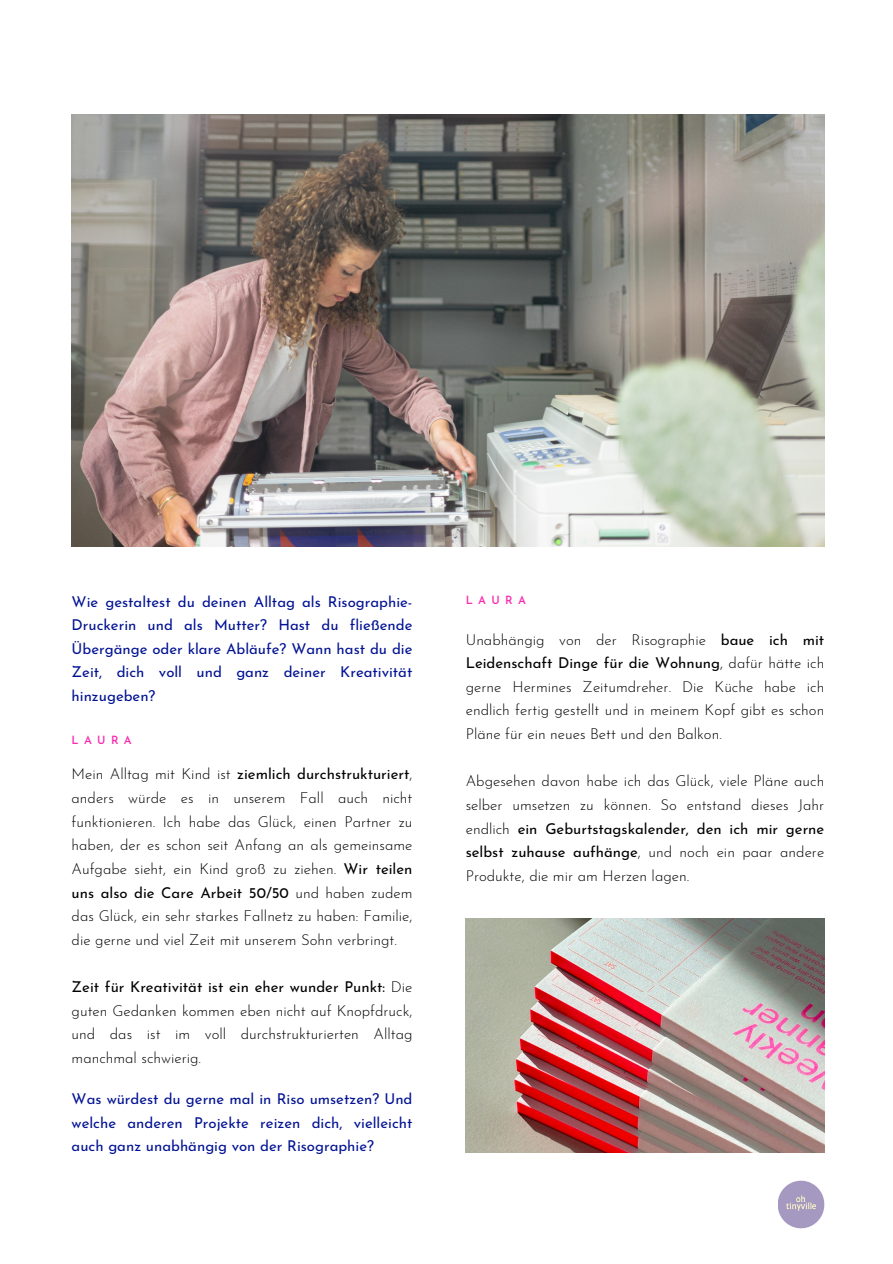
<style>
.page{position:relative;width:893px;height:1264px;background:#fff}
.page>*{position:absolute;margin:0;border:0;box-sizing:border-box;transform-origin:0 0}
.t1{font:300 15px/23.5px "Josefin Sans";color:#000;text-align:justify}
.t2{font:15px/23.5px "Josefin Sans";color:#021293;text-align:justify}
.t3{font:600 11.25px "Josefin Sans";letter-spacing:.47em;color:#fa2bb1}
.s1{font-weight:400}
</style>
<div class="page">
<img style="left:778px;top:1180px;width:46px;height:49px">
<img style="left:72px;top:114px;width:752px;height:432px">
<img style="left:465px;top:918px;width:359px;height:234px">
<p class="t2" style="left:72px;top:591px;width:342px">Wie gestaltest du deinen Alltag als Risographie-Druckerin und als Mutter? Hast du fließende Übergänge oder klare Abläufe? Wann hast du die Zeit, dich voll und ganz deiner Kreativität hinzugeben?</p>
<p class="t3" style="left:465px;top:596px;width:62px">LAURA</p>
<p class="t1" style="left:465px;top:629px;width:360px">Unabhängig von der Risographie <span class="s1">baue ich mit Leidenschaft Dinge für die Wohnung</span>, dafür hätte ich gerne Hermines Zeitumdreher. Die Küche habe ich endlich fertig gestellt und in meinem Kopf gibt es schon Pläne für ein neues Bett und den Balkon.</p>
<p class="t1" style="left:465px;top:770px;width:360px">Abgesehen davon habe ich das Glück, viele Pläne auch selber umsetzen zu können. So entstand dieses Jahr endlich <span class="s1">ein Geburtstagskalender, den ich mir gerne selbst zuhause aufhänge</span>, und noch ein paar andere Produkte, die mir am Herzen lagen.</p>
<p class="t3" style="left:72px;top:735px;width:62px">LAURA</p>
<p class="t1" style="left:72px;top:764px;width:342px">Mein Alltag mit Kind ist <span class="s1">ziemlich durchstrukturiert</span>, anders würde es in unserem Fall auch nicht funktionieren. Ich habe das Glück, einen Partner zu haben, der es schon seit Anfang an als gemeinsame Aufgabe sieht, ein Kind groß zu ziehen. <span class="s1">Wir teilen uns also die Care Arbeit 50/50</span> und haben zudem das Glück, ein sehr starkes Fallnetz zu haben: Familie, die gerne und viel Zeit mit unserem Sohn verbringt.</p>
<p class="t1" style="left:72px;top:976px;width:342px"><span class="s1">Zeit für Kreativität ist ein eher wunder Punkt:</span> Die guten Gedanken kommen eben nicht auf Knopfdruck, und das ist im voll durchstrukturierten Alltag manchmal schwierig.</p>
<p class="t2" style="left:72px;top:1088px;width:342px">Was würdest du gerne mal in Riso umsetzen? Und welche anderen Projekte reizen dich, vielleicht auch ganz unabhängig von der Risographie?</p>
</div>
